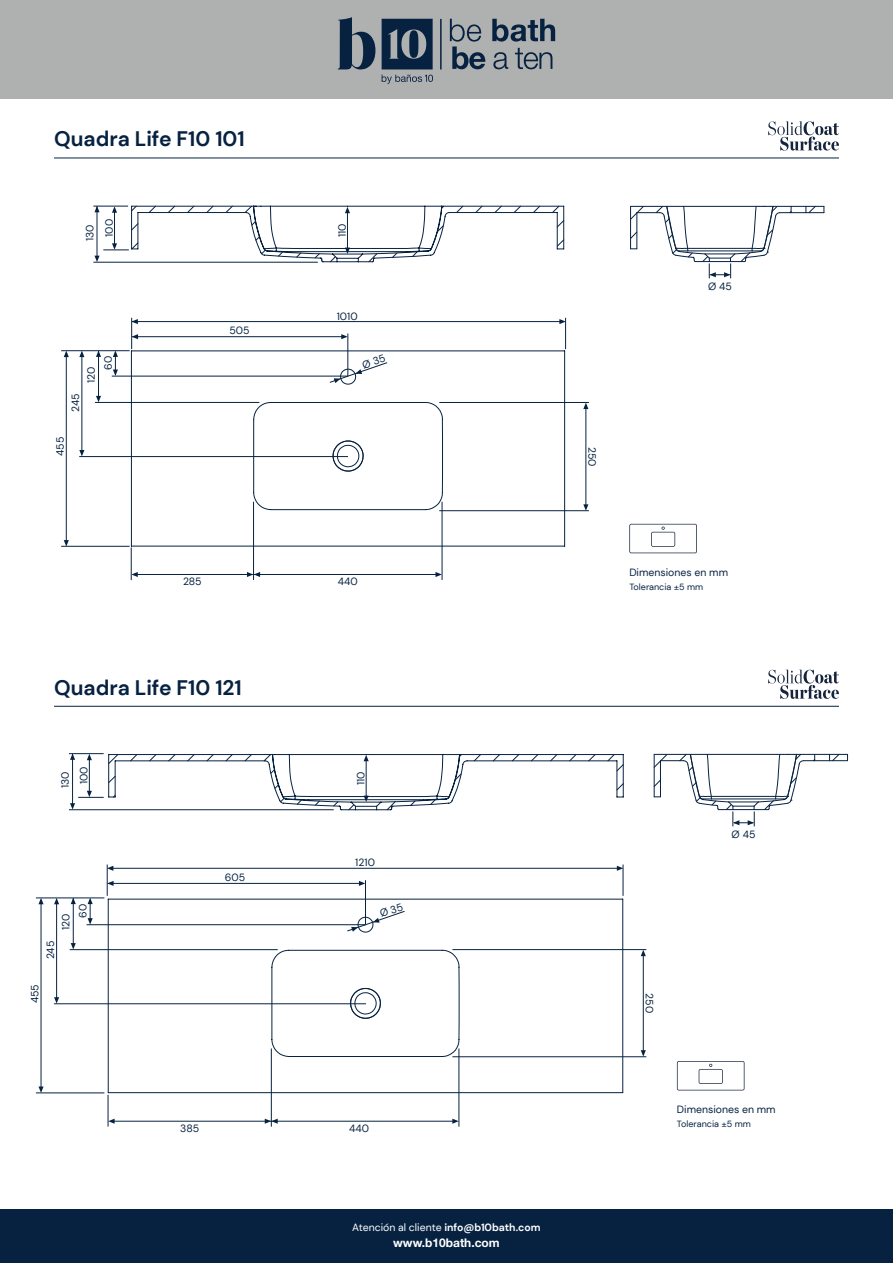
<style>
.page{position:relative;width:893px;height:1263px;background:#fff}
.page>*{position:absolute;margin:0;border:0;box-sizing:border-box;transform-origin:0 0}
.t1{font:700 21px "DM Sans";color:#072241}
.t2{font:700 12px "Helvetica Neue LT Std";color:#fff}
.t3{font:10.5px/17px "DM Sans";color:#072241}
.t4{font:10.5px "DM Sans";color:#fff}
.t5{font:9px "DM Sans";color:#072241}
.s1{font-weight:700}
</style>
<div class="page">
<hr style="left:54px;top:158px;width:785px;height:1px;background:#072241">
<svg style="left:768px;top:121px;width:71px;height:30px"></svg>
<hr style="left:93px;top:262px;width:225px;height:1px;background:#072241">
<hr style="left:93px;top:206px;width:35px;height:1px;background:#072241">
<hr style="left:565px;top:318px;width:1px;height:31px;background:#072241">
<hr style="left:253px;top:502px;width:1px;height:78px;background:#072241">
<hr style="left:131px;top:547px;width:1px;height:33px;background:#072241">
<hr style="left:442px;top:502px;width:1px;height:78px;background:#072241">
<hr style="left:348px;top:333px;width:1px;height:43px;background:#072241">
<hr style="left:439px;top:510px;width:150px;height:1px;background:#072241">
<hr style="left:439px;top:402px;width:150px;height:1px;background:#072241">
<hr style="left:131px;top:318px;width:1px;height:31px;background:#072241">
<hr style="left:132px;top:321px;width:431px;height:1px;background:#072241">
<hr style="left:135px;top:574px;width:304px;height:1px;background:#072241">
<hr style="left:132px;top:336px;width:212px;height:1px;background:#072241">
<hr style="left:586px;top:406px;width:1px;height:101px;background:#072241">
<svg style="left:559px;top:319px;width:7px;height:5px"></svg>
<svg style="left:435px;top:572px;width:7px;height:5px"></svg>
<svg style="left:341px;top:334px;width:7px;height:5px"></svg>
<svg style="left:583px;top:504px;width:5px;height:7px"></svg>
<svg style="left:131px;top:319px;width:7px;height:5px"></svg>
<svg style="left:131px;top:572px;width:7px;height:5px"></svg>
<svg style="left:247px;top:572px;width:13px;height:5px"></svg>
<svg style="left:132px;top:334px;width:6px;height:5px"></svg>
<svg style="left:583px;top:403px;width:5px;height:6px"></svg>
<svg style="left:629px;top:524px;width:68px;height:29px"></svg>
<svg style="left:131px;top:350px;width:434px;height:197px"></svg>
<hr style="left:79px;top:456px;width:269px;height:1px;background:#072241">
<hr style="left:112px;top:376px;width:236px;height:1px;background:#072241">
<hr style="left:61px;top:546px;width:69px;height:1px;background:#072241">
<hr style="left:95px;top:402px;width:164px;height:1px;background:#072241">
<hr style="left:61px;top:350px;width:69px;height:1px;background:#072241">
<hr style="left:98px;top:351px;width:1px;height:48px;background:#072241">
<hr style="left:82px;top:353px;width:1px;height:100px;background:#072241">
<hr style="left:66px;top:353px;width:1px;height:189px;background:#072241">
<svg style="left:96px;top:396px;width:5px;height:6px"></svg>
<svg style="left:79px;top:450px;width:5px;height:6px"></svg>
<svg style="left:64px;top:540px;width:5px;height:6px"></svg>
<svg style="left:96px;top:350px;width:5px;height:7px"></svg>
<svg style="left:113px;top:350px;width:5px;height:26px"></svg>
<svg style="left:79px;top:351px;width:5px;height:6px"></svg>
<svg style="left:64px;top:351px;width:5px;height:6px"></svg>
<svg style="left:630px;top:205px;width:194px;height:73px"></svg>
<svg style="left:94px;top:205px;width:471px;height:58px"></svg>
<hr style="left:54px;top:706px;width:785px;height:1px;background:#072241">
<svg style="left:768px;top:670px;width:71px;height:29px"></svg>
<hr style="left:69px;top:809px;width:265px;height:1px;background:#072241">
<hr style="left:69px;top:753px;width:35px;height:1px;background:#072241">
<svg style="left:653px;top:753px;width:195px;height:73px"></svg>
<hr style="left:623px;top:864px;width:1px;height:32px;background:#072241">
<hr style="left:271px;top:1048px;width:1px;height:78px;background:#072241">
<hr style="left:108px;top:1095px;width:1px;height:31px;background:#072241">
<hr style="left:459px;top:1048px;width:1px;height:78px;background:#072241">
<hr style="left:365px;top:880px;width:1px;height:44px;background:#072241">
<hr style="left:54px;top:1003px;width:312px;height:1px;background:#072241">
<hr style="left:452px;top:1056px;width:194px;height:1px;background:#072241">
<hr style="left:452px;top:949px;width:194px;height:1px;background:#072241">
<hr style="left:87px;top:924px;width:279px;height:1px;background:#072241">
<hr style="left:36px;top:1093px;width:68px;height:1px;background:#072241">
<hr style="left:70px;top:949px;width:208px;height:1px;background:#072241">
<hr style="left:107px;top:864px;width:1px;height:32px;background:#072241">
<hr style="left:36px;top:898px;width:68px;height:1px;background:#072241">
<hr style="left:110px;top:868px;width:510px;height:1px;background:#072241">
<hr style="left:111px;top:1121px;width:345px;height:1px;background:#072241">
<hr style="left:108px;top:883px;width:254px;height:1px;background:#072241">
<hr style="left:73px;top:898px;width:1px;height:48px;background:#072241">
<hr style="left:56px;top:900px;width:1px;height:100px;background:#072241">
<hr style="left:643px;top:953px;width:1px;height:100px;background:#072241">
<hr style="left:41px;top:900px;width:1px;height:190px;background:#072241">
<svg style="left:617px;top:866px;width:6px;height:5px"></svg>
<svg style="left:452px;top:1119px;width:7px;height:5px"></svg>
<svg style="left:359px;top:881px;width:6px;height:5px"></svg>
<svg style="left:71px;top:943px;width:5px;height:6px"></svg>
<svg style="left:54px;top:997px;width:5px;height:6px"></svg>
<svg style="left:641px;top:1050px;width:5px;height:6px"></svg>
<svg style="left:38px;top:1086px;width:6px;height:7px"></svg>
<svg style="left:107px;top:866px;width:6px;height:5px"></svg>
<svg style="left:108px;top:1119px;width:7px;height:5px"></svg>
<svg style="left:265px;top:1119px;width:13px;height:5px"></svg>
<svg style="left:107px;top:881px;width:7px;height:5px"></svg>
<svg style="left:71px;top:898px;width:5px;height:6px"></svg>
<svg style="left:88px;top:898px;width:5px;height:26px"></svg>
<svg style="left:54px;top:898px;width:5px;height:6px"></svg>
<svg style="left:641px;top:950px;width:5px;height:6px"></svg>
<svg style="left:38px;top:898px;width:6px;height:6px"></svg>
<svg style="left:107px;top:898px;width:516px;height:195px"></svg>
<svg style="left:677px;top:1061px;width:67px;height:29px"></svg>
<svg style="left:70px;top:753px;width:554px;height:58px"></svg>
<div style="left:0;top:0;width:893px;height:99px;background:#afb1b1"></div>
<div style="left:0;top:1209px;width:893px;height:54px;background:#072241"></div>
<svg style="left:338px;top:17px;width:37px;height:53px"></svg>
<svg style="left:382px;top:19px;width:51px;height:50px"></svg>
<svg style="left:382px;top:75px;width:51px;height:9px"></svg>
<svg style="left:492px;top:19px;width:63px;height:23px"></svg>
<svg style="left:450px;top:19px;width:36px;height:50px"></svg>
<svg style="left:493px;top:52px;width:15px;height:17px"></svg>
<svg style="left:515px;top:48px;width:37px;height:21px"></svg>
<hr style="left:440px;top:19px;width:2px;height:51px;background:#072241">
<svg style="left:329px;top:354px;width:59px;height:29px"></svg>
<svg style="left:347px;top:903px;width:58px;height:29px"></svg>
<h1 class="t1" style="left:54px;top:126px;width:192px">Quadra Life F10 101</h1>
<p class="t3" style="left:81px;top:241px;width:18px;rotate:-90deg">130</p>
<p class="t3" style="left:100px;top:237px;width:19px;rotate:-90deg">100</p>
<p class="t3" style="left:83px;top:370px;width:15px;text-indent:-14px;rotate:-90deg">120<br>60</p>
<p class="t3" style="left:67px;top:412px;width:20px;rotate:-90deg">245</p>
<p class="t3" style="left:52px;top:456px;width:21px;rotate:-90deg">455</p>
<p class="t3" style="left:229px;top:322px;width:22px">505</p>
<p class="t3" style="left:334px;top:237px;width:15px;rotate:-90deg">110</p>
<p class="t3" style="left:337px;top:308px;width:22px">1010</p>
<p class="t3" style="left:183px;top:573px;width:20px">285</p>
<p class="t3" style="left:338px;top:573px;width:21px">440</p>
<h1 class="t1" style="left:54px;top:674px;width:189px">Quadra Life F10 121</h1>
<p class="t3" style="left:57px;top:788px;width:18px;rotate:-90deg">130</p>
<p class="t3" style="left:75px;top:784px;width:19px;rotate:-90deg">100</p>
<p class="t3" style="left:57px;top:917px;width:15px;text-indent:-13px;rotate:-90deg">120<br>60</p>
<p class="t3" style="left:42px;top:959px;width:20px;rotate:-90deg">245</p>
<p class="t3" style="left:26px;top:1003px;width:21px;rotate:-90deg">455</p>
<p class="t3" style="left:225px;top:869px;width:22px">605</p>
<p class="t3" style="left:352px;top:785px;width:15px;rotate:-90deg">110</p>
<p class="t3" style="left:355px;top:854px;width:21px">1210</p>
<p class="t3" style="left:180px;top:1120px;width:21px">385</p>
<p class="t3" style="left:349px;top:1120px;width:21px">440</p>
<p class="t4" style="left:352px;top:1220px;width:190px">Atención al cliente <span class="s1">info@b10bath.com</span></p>
<p class="t2" style="left:393px;top:1236px;width:108px">www.b10bath.com</p>
<p class="t3" style="left:708px;top:278px;width:25px">Ø 45</p>
<p class="t3" style="left:601px;top:447px;width:21px;rotate:90deg">250</p>
<p class="t3" style="left:629px;top:564px;width:100px">Dimensiones en mm</p>
<p class="t5" style="left:629px;top:581px;width:75px">Tolerancia ±5 mm</p>
<p class="t3" style="left:732px;top:826px;width:25px">Ø 45</p>
<p class="t3" style="left:658px;top:993px;width:21px;rotate:90deg">250</p>
<p class="t3" style="left:677px;top:1100px;width:100px">Dimensiones en mm</p>
<p class="t5" style="left:677px;top:1118px;width:75px">Tolerancia ±5 mm</p>
</div>
